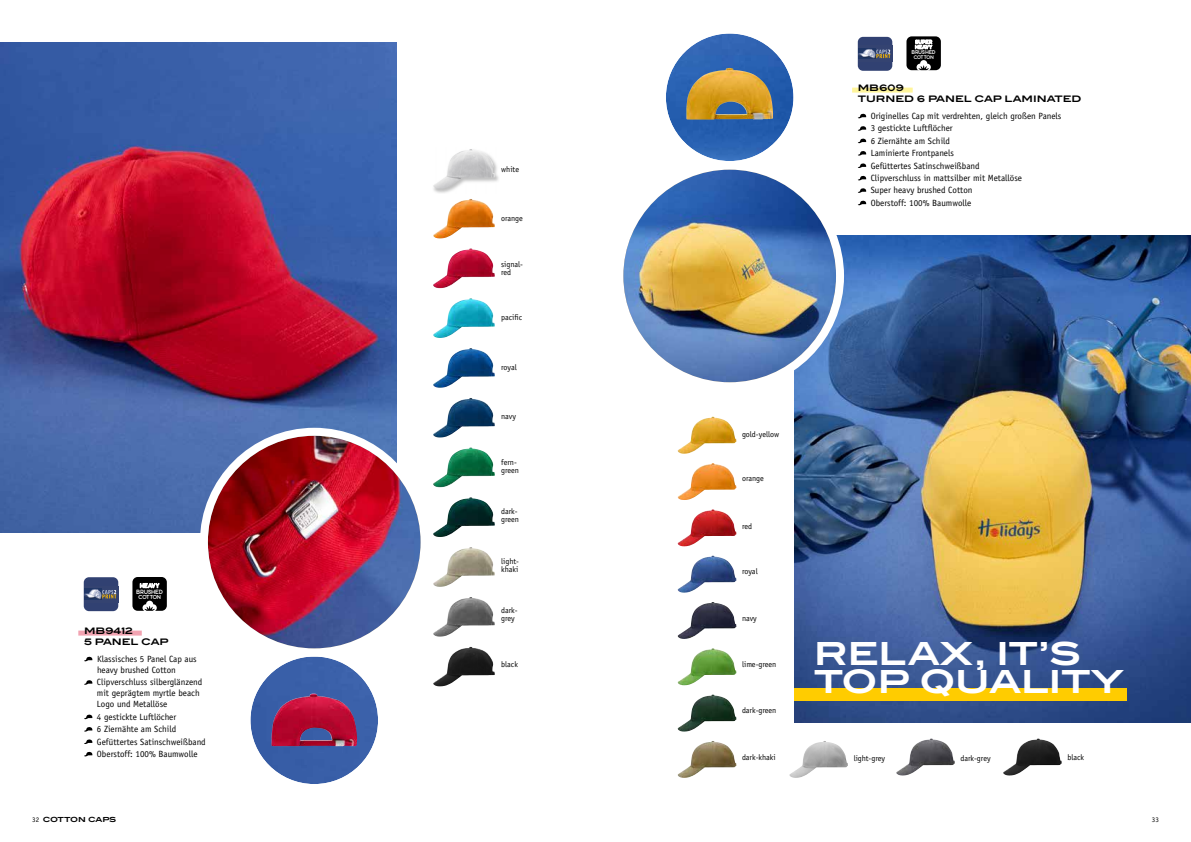
<style>
.page{position:relative;width:1191px;height:842px;background:#fff}
.page>*{position:absolute;margin:0;border:0;box-sizing:border-box;transform-origin:0 0}
.t1{font:700 32px/28px "Blair ITC";letter-spacing:-.015em;color:#fff}
.t2{font:9px/12.4px "Officina Sans";color:#000}
.t3{font:700 9px/10.5px "Blair ITC";letter-spacing:-.01em;color:#000}
.t4{font:8px/8px "Officina Sans";color:#000}
.t5{font:700 7px "Blair ITC";letter-spacing:-.02em;color:#000}
.t6{font:7px "Officina Sans";color:#000}
.t7{font:700 6.1px/5.8px "Moon 2.0";letter-spacing:.055em;color:#fff;text-align:center}
.t8{font:700 5.8px "Moon 2.0";letter-spacing:.01em;color:#fff}
.t9{font:700 5.5px "Moon 2.0";letter-spacing:.05em;color:#fff}
.t10{font:700 5.2px "Moon 2.0";letter-spacing:.01em;color:#fff}
.s1{font-family:"Officina Sans";font-weight:400}
</style>
<div class="page">
<img style="left:433px;top:547px;width:62px;height:40px">
<img style="left:433px;top:647px;width:62px;height:39px">
<img style="left:433px;top:597px;width:62px;height:40px">
<img style="left:433px;top:497px;width:62px;height:40px">
<img style="left:433px;top:448px;width:62px;height:39px">
<img style="left:433px;top:398px;width:62px;height:39px">
<img style="left:433px;top:348px;width:62px;height:40px">
<img style="left:433px;top:298px;width:62px;height:40px">
<img style="left:433px;top:249px;width:62px;height:39px">
<img style="left:433px;top:199px;width:62px;height:39px">
<img style="left:433px;top:162px;width:66px;height:31px">
<img style="left:433px;top:149px;width:62px;height:40px">
<div style="left:84px;top:577px;width:34px;height:34px;background:#314172;border-radius:5px"></div>
<svg style="left:84px;top:588px;width:33px;height:12px"></svg>
<img style="left:84px;top:589px;width:18px;height:10px">
<svg style="left:102px;top:590px;width:14px;height:8px"></svg>
<div style="left:132px;top:577px;width:35px;height:34px;background:#000;border-radius:5px"></div>
<svg style="left:140px;top:583px;width:19px;height:5px"></svg>
<svg style="left:142px;top:601px;width:15px;height:10px"></svg>
<img style="left:794px;top:235px;width:397px;height:488px">
<img style="left:666px;top:34px;width:127px;height:127px;border-radius:64px">
<div style="left:658px;top:26px;width:143px;height:143px;border:8px solid #fff;border-radius:50%"></div>
<img style="left:686px;top:68px;width:87px;height:52px">
<img style="left:677px;top:695px;width:59px;height:36px">
<img style="left:677px;top:648px;width:59px;height:37px">
<img style="left:677px;top:741px;width:59px;height:37px">
<img style="left:1003px;top:738px;width:58px;height:37px">
<img style="left:896px;top:738px;width:59px;height:37px">
<img style="left:789px;top:741px;width:59px;height:37px">
<img style="left:677px;top:602px;width:59px;height:37px">
<img style="left:677px;top:556px;width:59px;height:37px">
<img style="left:677px;top:509px;width:59px;height:37px">
<img style="left:677px;top:463px;width:59px;height:37px">
<img style="left:677px;top:417px;width:59px;height:37px">
<div style="left:794px;top:688px;width:333px;height:13px;background:#fc0"></div>
<svg style="left:619px;top:166px;width:221px;height:220px"></svg>
<img style="left:623px;top:170px;width:213px;height:212px;border-radius:106px">
<div style="left:615px;top:162px;width:229px;height:228px;border:8px solid #fff;border-radius:50%"></div>
<div style="left:857px;top:37px;width:35px;height:34px;background:#314172;border-radius:5px"></div>
<img style="left:858px;top:49px;width:18px;height:10px">
<svg style="left:876px;top:50px;width:14px;height:8px"></svg>
<div style="left:906px;top:36px;width:35px;height:34px;background:#000;border-radius:5px"></div>
<svg style="left:915px;top:40px;width:17px;height:10px"></svg>
<svg style="left:916px;top:60px;width:14px;height:11px"></svg>
<img style="left:0;top:43px;width:397px;height:490px">
<img style="left:250px;top:656px;width:128px;height:128px;border-radius:64px">
<div style="left:242px;top:648px;width:144px;height:144px;border:8px solid #fff;border-radius:50%"></div>
<svg style="left:204px;top:432px;width:220px;height:220px"></svg>
<img style="left:208px;top:436px;width:212px;height:212px;border-radius:106px">
<div style="left:200px;top:428px;width:228px;height:228px;border:8px solid #fff;border-radius:50%"></div>
<img style="left:271px;top:693px;width:56px;height:53px">
<div style="left:78px;top:631px;width:64px;height:5px;background:#f2a3b1"></div>
<svg style="left:84px;top:657px;width:8px;height:4px"></svg>
<svg style="left:84px;top:680px;width:8px;height:5px"></svg>
<svg style="left:84px;top:714px;width:8px;height:5px"></svg>
<svg style="left:84px;top:727px;width:8px;height:5px"></svg>
<svg style="left:84px;top:739px;width:8px;height:5px"></svg>
<svg style="left:84px;top:752px;width:8px;height:4px"></svg>
<div style="left:852px;top:88px;width:60px;height:5px;background:#fff59b"></div>
<svg style="left:858px;top:114px;width:8px;height:4px"></svg>
<svg style="left:858px;top:126px;width:8px;height:5px"></svg>
<svg style="left:858px;top:139px;width:8px;height:4px"></svg>
<svg style="left:858px;top:151px;width:8px;height:5px"></svg>
<svg style="left:858px;top:163px;width:8px;height:5px"></svg>
<svg style="left:858px;top:176px;width:8px;height:4px"></svg>
<svg style="left:858px;top:188px;width:8px;height:5px"></svg>
<svg style="left:858px;top:201px;width:8px;height:4px"></svg>
<p class="t7" style="left:136px;top:583px;width:28px">HEAVY<br>BRUSHED</p>
<p class="t8" style="left:138px;top:594px;width:24px">COTTON</p>
<p class="t3" style="left:84px;top:625px;width:86px">MB9412<br>5 PANEL CAP</p>
<p class="t2" style="left:97px;top:653px;width:101px;line-height:11px">Klassisches 5 Panel Cap aus heavy brushed Cotton</p>
<p class="t2" style="left:97px;top:677px;width:107px;line-height:11px">Clipverschluss silberglänzend mit geprägtem myrtle beach<br>Logo und Metallöse</p>
<p class="t2" style="left:97px;top:710px;width:110px">4 gestickte Luftlöcher<br>6 Ziernähte am Schild<br>Gefüttertes Satinschweißband<br>Oberstoff: 100% Baumwolle</p>
<p class="t4" style="left:501px;top:165px;width:19px">white</p>
<p class="t4" style="left:501px;top:215px;width:23px">orange</p>
<p class="t4" style="left:501px;top:260px;width:23px">signal&shy;red</p>
<p class="t4" style="left:501px;top:314px;width:23px">pacific</p>
<p class="t4" style="left:501px;top:363px;width:17px">royal</p>
<p class="t4" style="left:501px;top:413px;width:16px">navy</p>
<p class="t4" style="left:501px;top:458px;width:19px">fern&shy;green</p>
<p class="t4" style="left:501px;top:508px;width:19px">dark&shy;green</p>
<p class="t4" style="left:501px;top:557px;width:19px">light&shy;khaki</p>
<p class="t4" style="left:501px;top:607px;width:18px">dark&shy;grey</p>
<p class="t4" style="left:501px;top:660px;width:18px">black</p>
<p class="t9" style="left:912px;top:49px;width:25px">BRUSHED</p>
<p class="t10" style="left:913px;top:55px;width:21px">COTTON</p>
<p class="t3" style="left:857px;top:82px;width:225px;line-height:11px">MB609<br>TURNED 6 PANEL CAP LAMINATED</p>
<p class="t2" style="left:870px;top:110px;width:192px">Originelles Cap mit verdrehten, gleich großen Panels<br>3 gestickte Luftflöcher<br>6 Ziernähte am Schild<br>Laminierte Frontpanels<br>Gefüttertes Satinschweißband<br>Clipverschluss in mattsilber mit Metallöse<br>Super heavy brushed Cotton<br>Oberstoff: 100% Baumwolle</p>
<p class="t4" style="left:742px;top:430px;width:39px">gold-yellow</p>
<p class="t4" style="left:742px;top:475px;width:23px">orange</p>
<p class="t4" style="left:742px;top:522px;width:12px">red</p>
<p class="t4" style="left:742px;top:568px;width:17px">royal</p>
<p class="t4" style="left:742px;top:614px;width:16px">navy</p>
<p class="t4" style="left:742px;top:660px;width:36px">lime-green</p>
<p class="t4" style="left:742px;top:706px;width:36px">dark-green</p>
<h1 class="t1" style="left:813px;top:639px;width:312px">RELAX, IT’S<br>TOP QUALITY</h1>
<p class="t4" style="left:742px;top:753px;width:35px">dark-khaki</p>
<p class="t4" style="left:853px;top:754px;width:33px">light-grey</p>
<p class="t4" style="left:960px;top:754px;width:32px">dark-grey</p>
<p class="t4" style="left:1067px;top:753px;width:18px">black</p>
<p class="t5" style="left:32px;top:815px;width:86px"><span class="s1">32</span> COTTON CAPS</p>
<p class="t6" style="left:1151px;top:816px;width:8px">33</p>
</div>
